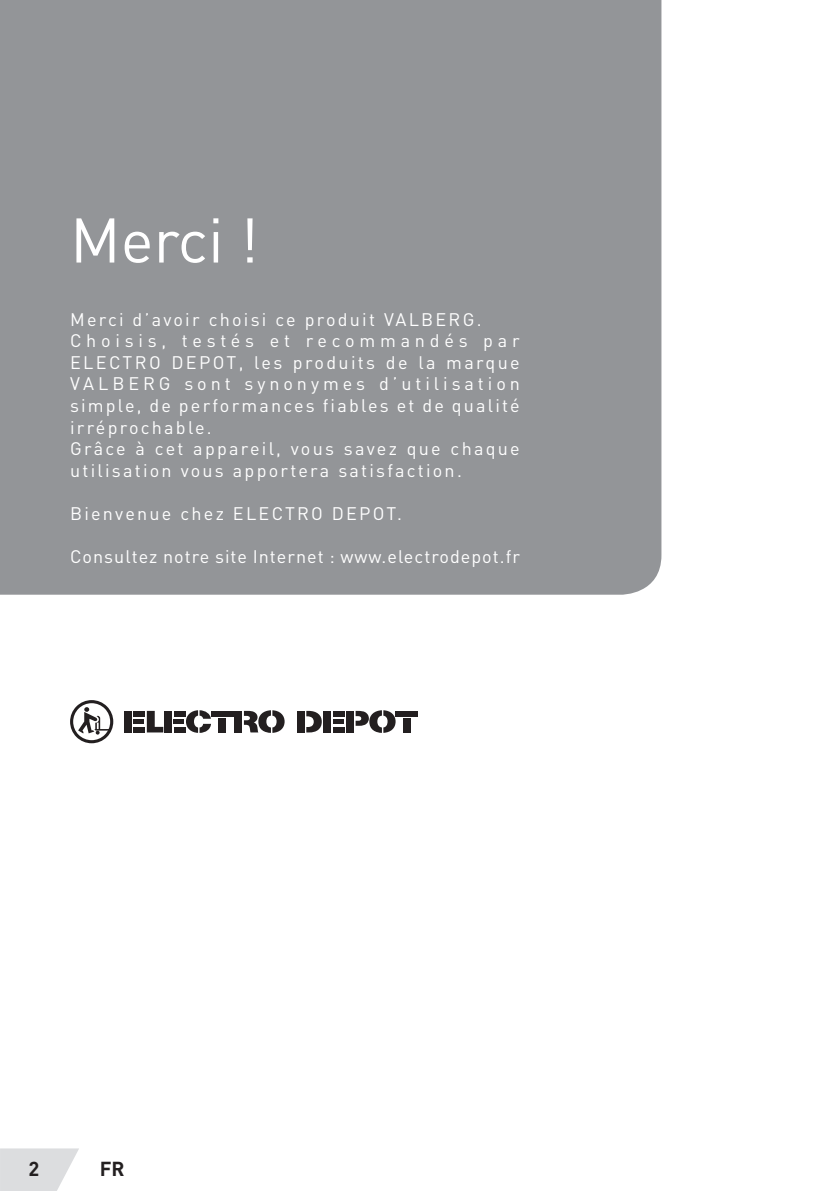
<style>
.page{position:relative;width:840px;height:1191px;background:#fff}
.page>*{position:absolute;margin:0;border:0;box-sizing:border-box;transform-origin:0 0}
.t1{font:62px "DIN Pro";color:#fff}
.t2{font:700 20px "DIN Pro";color:#231f20}
.t3{font:18px/21.6px "DIN Pro";letter-spacing:.125em;color:#fff}
.t4{font:18px "DIN Pro";letter-spacing:.055em;color:#fff}
</style>
<div class="page">
<svg style="left:0;top:1148px;width:79px;height:43px"></svg>
<div style="left:0;top:0;width:661px;height:594px;background:#939598"></div>
<svg style="left:147px;top:711px;width:16px;height:21px"></svg>
<div style="left:174px;top:719px;width:10px;height:5px;background:#231f20"></div>
<div style="left:174px;top:711px;width:11px;height:5px;background:#231f20"></div>
<div style="left:174px;top:727px;width:11px;height:5px;background:#231f20"></div>
<div style="left:164px;top:711px;width:8px;height:21px;background:#231f20"></div>
<div style="left:133px;top:719px;width:11px;height:5px;background:#231f20"></div>
<div style="left:133px;top:711px;width:12px;height:5px;background:#231f20"></div>
<div style="left:133px;top:727px;width:12px;height:5px;background:#231f20"></div>
<div style="left:124px;top:711px;width:8px;height:21px;background:#231f20"></div>
<div style="left:234px;top:711px;width:8px;height:21px;background:#231f20"></div>
<svg style="left:244px;top:710px;width:40px;height:23px"></svg>
<svg style="left:186px;top:710px;width:25px;height:23px"></svg>
<div style="left:211px;top:711px;width:22px;height:5px;background:#231f20"></div>
<div style="left:218px;top:718px;width:8px;height:14px;background:#231f20"></div>
<div style="left:333px;top:719px;width:10px;height:5px;background:#231f20"></div>
<div style="left:333px;top:711px;width:11px;height:5px;background:#231f20"></div>
<div style="left:333px;top:727px;width:11px;height:5px;background:#231f20"></div>
<div style="left:323px;top:711px;width:8px;height:21px;background:#231f20"></div>
<div style="left:297px;top:711px;width:8px;height:21px;background:#231f20"></div>
<svg style="left:306px;top:711px;width:15px;height:21px"></svg>
<div style="left:395px;top:711px;width:22px;height:5px;background:#231f20"></div>
<div style="left:402px;top:718px;width:8px;height:14px;background:#231f20"></div>
<div style="left:346px;top:711px;width:8px;height:21px;background:#231f20"></div>
<svg style="left:355px;top:710px;width:40px;height:23px"></svg>
<svg style="left:70px;top:700px;width:43px;height:43px"></svg>
<h1 class="t1" style="left:70px;top:198px;width:190px">Merci !</h1>
<p class="t3" style="left:70px;top:307px;width:451px">Merci d’avoir choisi ce produit VALBERG.<br>Choisis, testés et recommandés par ELECTRO DEPOT, les produits de la marque VALBERG sont synonymes d’utilisation simple, de performances fiables et de qualité irréprochable.<br>Grâce à cet appareil, vous savez que chaque utilisation vous apportera satisfaction.</p>
<p class="t3" style="left:70px;top:502px;width:333px">Bienvenue chez ELECTRO DEPOT.</p>
<p class="t4" style="left:70px;top:544px;width:451px">Consultez notre site Internet : www.electrodepot.fr</p>
<p class="t2" style="left:29px;top:1155px;width:12px">2</p>
<p class="t2" style="left:100px;top:1155px;width:26px">FR</p>
</div>
